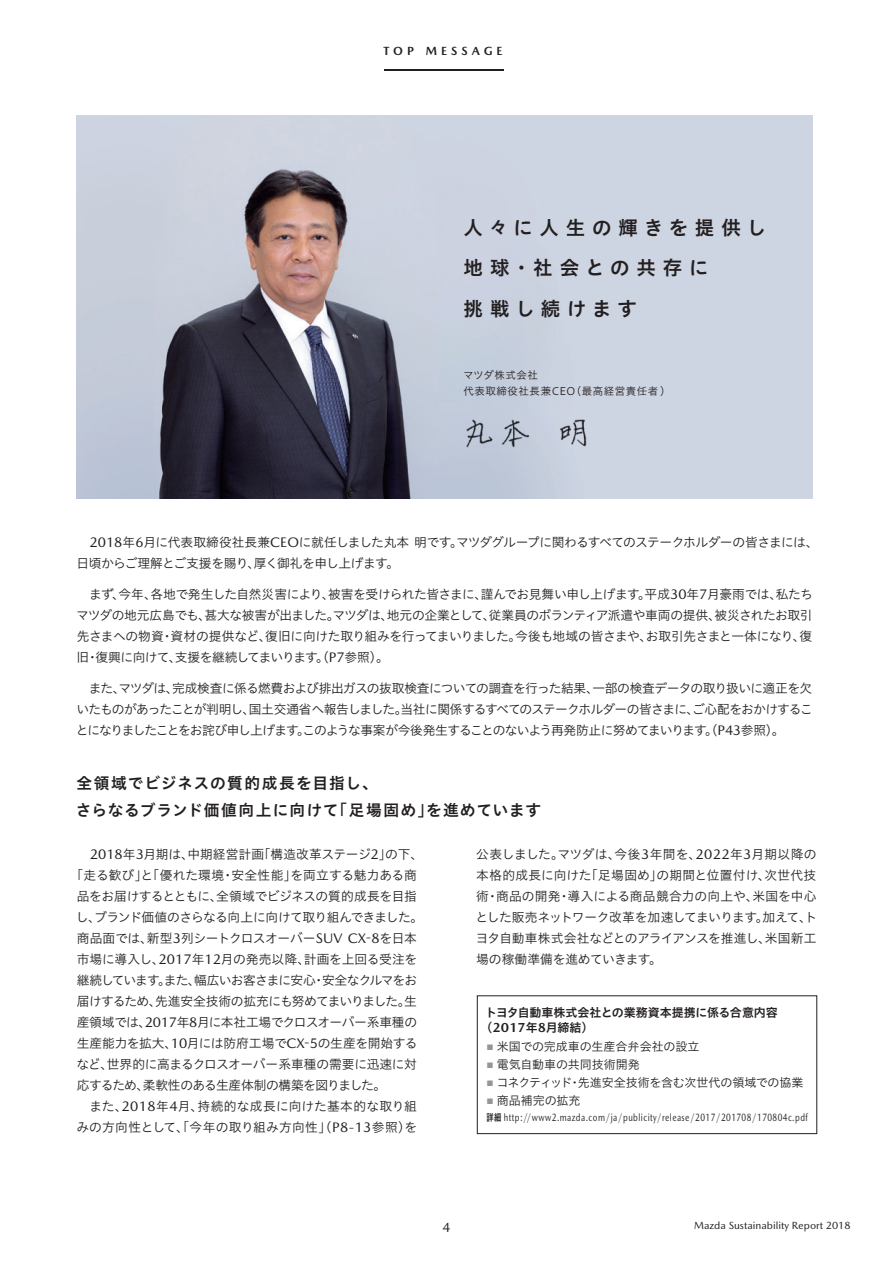
<style>
.page{position:relative;width:893px;height:1263px;background:#fff}
.page>*{position:absolute;margin:0;border:0;box-sizing:border-box;transform-origin:0 0}
.t1{font:19.5px/40.5px "Hiragino UD Sans Std W6";letter-spacing:.325em;color:#231f20}
.t2{font:15.75px/27px "Hiragino UD Sans Std W6";letter-spacing:.06em;color:#231f20}
.t3{font:13.5px "Mazda Type";color:#231f20}
.t4{font:12.75px/21px "Hiragino UD Sans Std W3";letter-spacing:-.035em;color:#231f20;text-align:justify}
.t5{font:12.75px "Hiragino UD Sans Std W3";letter-spacing:.02em;color:#231f20}
.t6{font:12.75px "Hiragino UD Sans Std W3";letter-spacing:-.01em;color:#231f20}
.t7{font:12.75px "Hiragino UD Sans Std W3";letter-spacing:-.005em;color:#231f20}
.t8{font:12.75px "Hiragino UD Sans Std W3";letter-spacing:-.07em;color:#231f20}
.t9{font:12.75px "Hiragino UD Sans Std W3";letter-spacing:.005em;color:#231f20}
.t10{font:12.75px "Hiragino UD Sans Std W3";letter-spacing:-.06em;color:#231f20}
.t11{font:12.75px "Hiragino UD Sans Std W3";letter-spacing:.015em;color:#231f20}
.t12{font:12px "Hiragino UD Sans Std W3";letter-spacing:-.005em;color:#231f20}
.t13{font:12px/15px "Hiragino UD Sans Std W6";letter-spacing:-.005em;color:#231f20}
.t14{font:700 12px "Mazda Type";letter-spacing:.34em;color:#231f20}
.t15{font:10.8px "Mazda Type";letter-spacing:.055em;color:#231f20;scale:.75 1}
.t16{font:10.5px "Mazda Type";color:#231f20}
.t17{font:10.5px/15px "Hiragino UD Sans Std W3";letter-spacing:.05em;color:#231f20}
.s1{font-family:"Mazda Type";font-size:14.1px}
.s2{font-family:"Mazda Type";font-weight:700;font-size:13.2px}
.s3{font-family:"Hiragino UD Sans Std W6";font-size:9.75px}
</style>
<div class="page">
<div style="left:477px;top:995px;width:340px;height:139px;border:1px solid #231f20"></div>
<img style="left:77px;top:116px;width:735px;height:382px">
<img style="left:458px;top:411px;width:138px;height:42px">
<hr style="left:384px;top:69px;width:119px;height:2px;background:#231f20">
<p class="t14" style="left:383px;top:43px;width:121px">TOP MESSAGE</p>
<h1 class="t1" style="left:463px;top:206px;width:304px">人々に人生の輝きを提供し地球・社会との共存に<br>挑戦し続けます</h1>
<p class="t17" style="left:463px;top:367px;width:209px">マツダ株式会社<br>代表取締役社長兼CEO（最高経営責任者）</p>
<p class="t4" style="left:76px;top:531px;width:744px;text-indent:13px"><span class="s1">2018</span>年<span class="s1">6</span>月に代表取締役社長兼<span class="s1">CEO</span>に就任しました丸本明です。マツダグループに関わるすべてのステークホルダーの皆さまには、日頃からご理解とご支援を賜り、厚く御礼を申し上げます。</p>
<p class="t4" style="left:76px;top:583px;width:738px">　まず、今年、各地で発生した自然災害により、被害を受けられた皆さまに、謹んでお見舞い申し上げます。平成<span class="s1">30</span>年<span class="s1">7</span>月豪雨では、私たちマツダの地元広島でも、甚大な被害が出ました。マツダは、地元の企業として、従業員のボランティア派遣や車両の提供、被災されたお取引先さまへの物資・資材の提供など、復旧に向けた取り組みを行ってまいりました。今後も地域の皆さまや、お取引先さまと一体になり、復旧・復興に向けて、支援を継続してまいります。（<span class="s1">P7</span>参照）。</p>
<p class="t4" style="left:76px;top:676px;width:738px">　また、マツダは、完成検査に係る燃費および排出ガスの抜取検査についての調査を行った結果、一部の検査データの取り扱いに適正を欠いたものがあったことが判明し、国土交通省へ報告しました。当社に関係するすべてのステークホルダーの皆さまに、ご心配をおかけすることになりましたことをお詫び申し上げます。このような事案が今後発生することのないよう再発防止に努めてまいります。（<span class="s1">P43</span>参照）。</p>
<p class="t2" style="left:76px;top:769px;width:467px">全領域でビジネスの質的成長を目指し、<br>さらなるブランド価値向上に向けて「足場固め」を進めています</p>
<p class="t6" style="left:90px;top:845px;width:335px"><span class="s1">2018</span>年<span class="s1">3</span>月期は、中期経営計画「構造改革ステージ<span class="s1">2</span>」の下、</p>
<p class="t9" style="left:70px;top:866px;width:348px">「走る歓び」と「優れた環境・安全性能」を両立する魅力ある商</p>
<p class="t4" style="left:77px;top:885px;width:342px">品をお届けするとともに、全領域でビジネスの質的成長を目指</p>
<p class="t4" style="left:76px;top:906px;width:349px">し、ブランド価値のさらなる向上に向けて取り組んできました。</p>
<p class="t4" style="left:77px;top:927px;width:342px">商品面では、新型<span class="s1">3</span>列シートクロスオーバー<span class="s1">SUV CX-8</span>を日本</p>
<p class="t7" style="left:77px;top:950px;width:342px">市場に導入し、<span class="s1">2017</span>年<span class="s1">12</span>月の発売以降、計画を上回る受注を</p>
<p class="t8" style="left:77px;top:971px;width:342px">継続しています。また、幅広いお客さまに安心・安全なクルマをお</p>
<p class="t10" style="left:77px;top:992px;width:342px">届けするため、先進安全技術の拡充にも努めてまいりました。生</p>
<p class="t4" style="left:77px;top:1011px;width:342px">産領域では、<span class="s1">2017</span>年<span class="s1">8</span>月に本社工場でクロスオーバー系車種の</p>
<p class="t4" style="left:77px;top:1032px;width:342px">生産能力を拡大、<span class="s1">10</span>月には防府工場で<span class="s1">CX-5</span>の生産を開始する</p>
<p class="t4" style="left:76px;top:1053px;width:342px">など、世界的に高まるクロスオーバー系車種の需要に迅速に対</p>
<p class="t4" style="left:77px;top:1074px;width:311px">応するため、柔軟性のある生産体制の構築を図りました。</p>
<p class="t11" style="left:77px;top:1097px;width:342px">　また、<span class="s1">2018</span>年<span class="s1">4</span>月、持続的な成長に向けた基本的な取り組</p>
<p class="t5" style="left:76px;top:1118px;width:342px">みの方向性として、「今年の取り組み方向性」（<span class="s1">P8-13</span>参照）を</p>
<p class="t4" style="left:475px;top:843px;width:343px">公表しました。マツダは、今後<span class="s1">3</span>年間を、<span class="s1">2022</span>年<span class="s1">3</span>月期以降の本格的成長に向けた「足場固め」の期間と位置付け、次世代技術・商品の開発・導入による商品競合力の向上や、米国を中心とした販売ネットワーク改革を加速してまいります。加えて、トヨタ自動車株式会社などとのアライアンスを推進し、米国新工場の稼働準備を進めていきます。</p>
<p class="t13" style="left:480px;top:1004px;width:299px;text-indent:5px">トヨタ自動車株式会社との業務資本提携に係る合意内容（<span class="s2">2017</span>年<span class="s2">8</span>月締結）</p>
<p class="t12" style="left:486px;top:1038px;width:214px"><sup>■</sup> 米国での完成車の生産合弁会社の設立</p>
<p class="t12" style="left:486px;top:1056px;width:155px"><sup>■</sup> 電気自動車の共同技術開発</p>
<p class="t12" style="left:486px;top:1074px;width:319px"><sup>■</sup> コネクティッド・先進安全技術を含む次世代の領域での協業</p>
<p class="t12" style="left:486px;top:1092px;width:96px"><sup>■</sup> 商品補完の拡充</p>
<p class="t15" style="left:486px;top:1111px;width:430px"><span class="s3">詳細</span> http://www2.mazda.com/ja/publicity/release/2017/201708/170804c.pdf</p>
<p class="t3" style="left:443px;top:1219px;width:9px">4</p>
<p class="t16" style="left:694px;top:1219px;width:158px">Mazda Sustainability Report 2018</p>
</div>
